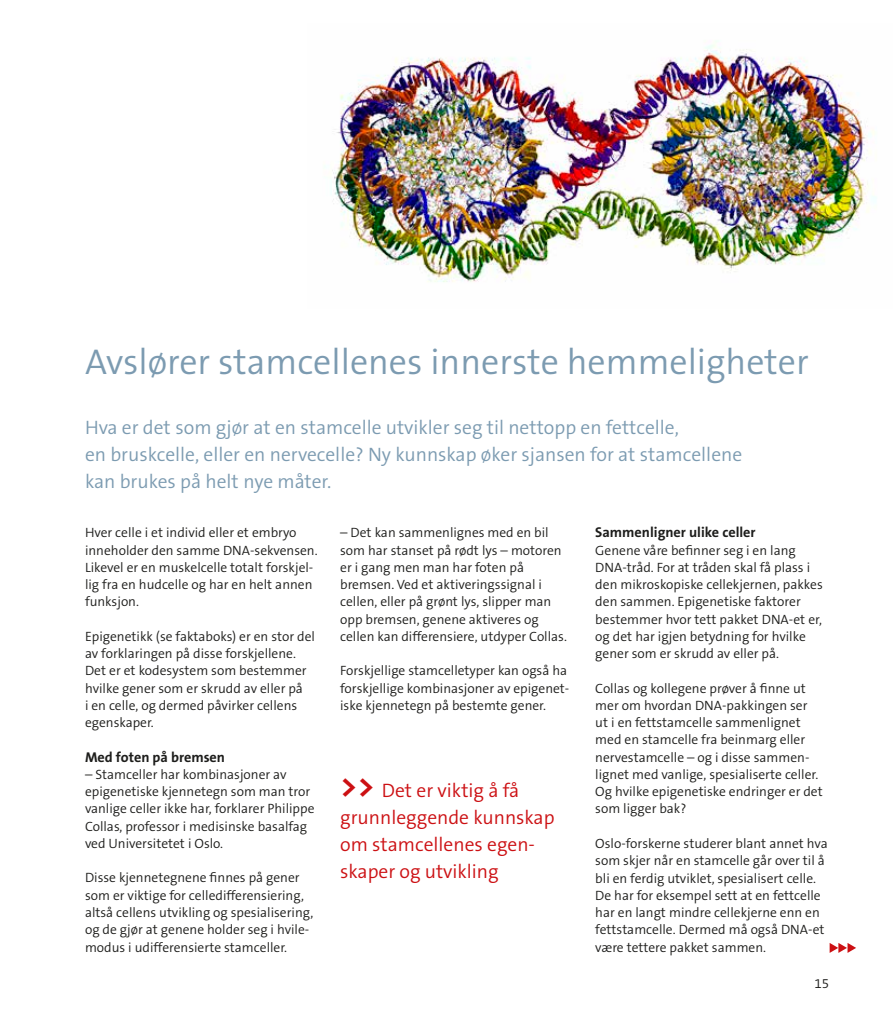
<style>
.page{position:relative;width:893px;height:1021px;background:#fff}
.page>*{position:absolute;margin:0;border:0;box-sizing:border-box;transform-origin:0 0}
.t1{font:300 36px "The Sans B4";color:#7c9bb1}
.t2{font:300 19.5px/27px "The Sans B4";color:#7c9bb1}
.t3{font:300 19.5px/27px "The Sans B4";color:#cc1013}
.t4{font:700 14.25px "The Sans B7";color:#1d1d1b}
.t5{font:300 13.5px/17.2px "The Sans B4";color:#1d1d1b}
.s1{font-family:"The Sans B7";font-weight:700;font-size:31.5px}
</style>
<div class="page">
<img style="left:332px;top:44px;width:544px;height:238px">
<svg style="left:830px;top:943px;width:26px;height:9px"></svg>
<h1 class="t1" style="left:85px;top:343px;width:725px">Avslører stamcellenes innerste hemmeligheter</h1>
<h2 class="t2" style="left:85px;top:415px;width:659px">Hva er det som gjør at en stamcelle utvikler seg til nettopp en fettcelle,<br>en bruskcelle, eller en nervecelle? Ny kunnskap øker sjansen for at stamcellene kan brukes på helt nye måter.</h2>
<p class="t5" style="left:85px;top:525px;width:234px">Hver celle i et individ eller et embryo inneholder den samme DNA-sekvensen.<br>Likevel er en muskelcelle totalt forskjel&shy;lig fra en hudcelle og har en helt annen funksjon.</p>
<p class="t5" style="left:85px;top:628px;width:231px">Epigenetikk (se faktaboks) er en stor del av forklaringen på disse forskjellene.<br>Det er et kodesystem som bestemmer hvilke gener som er skrudd av eller på<br>i en celle, og dermed påvirker cellens egenskaper.</p>
<p class="t4" style="left:85px;top:749px;width:142px">Med foten på bremsen</p>
<p class="t5" style="left:85px;top:766px;width:231px">– Stamceller har kombinasjoner av epigenetiske kjennetegn som man tror vanlige celler ikke har, forklarer Philippe Collas, professor i medisinske basalfag ved Universitetet i Oslo.</p>
<p class="t5" style="left:85px;top:870px;width:230px">Disse kjennetegnene finnes på gener som er viktige for celledifferensiering, altså cellens utvikling og spesialisering, og de gjør at genene holder seg i hvile&shy;modus i udifferensierte stamceller.</p>
<p class="t4" style="left:595px;top:525px;width:162px">Sammenligner ulike celler</p>
<p class="t5" style="left:595px;top:542px;width:229px">Genene våre befinner seg i en lang DNA-tråd. For at tråden skal få plass i den mikroskopiske cellekjernen, pakkes den sammen. Epigenetiske faktorer bestemmer hvor tett pakket DNA-et er, og det har igjen betydning for hvilke gener som er skrudd av eller på.</p>
<p class="t5" style="left:595px;top:680px;width:229px">Collas og kollegene prøver å finne ut mer om hvordan DNA-pakkingen ser ut i en fettstamcelle sammenlignet med en stamcelle fra beinmarg eller nervestamcelle – og i disse sammen&shy;lignet med vanlige, spesialiserte celler.<br>Og hvilke epigenetiske endringer er det som ligger bak?</p>
<p class="t5" style="left:595px;top:835px;width:234px">Oslo-forskerne studerer blant annet hva som skjer når en stamcelle går over til å bli en ferdig utviklet, spesialisert celle.<br>De har for eksempel sett at en fettcelle har en langt mindre cellekjerne enn en fettstamcelle. Dermed må også DNA-et være tettere pakket sammen.</p>
<p class="t5" style="left:340px;top:525px;width:228px">– Det kan sammenlignes med en bil som har stanset på rødt lys – motoren er i gang men man har foten på bremsen. Ved et aktiveringssignal i cellen, eller på grønt lys, slipper man opp bremsen, genene aktiveres og cellen kan differensiere, utdyper Collas.</p>
<p class="t5" style="left:340px;top:663px;width:230px">Forskjellige stamcelletyper kan også ha forskjellige kombinasjoner av epigenet&shy;iske kjennetegn på bestemte gener.</p>
<h2 class="t3" style="left:340px;top:777px;width:216px"><span class="s1">&gt;&gt;</span> Det er viktig å få grunnleggende kunnskap om stamcellenes egen&shy;skaper og utvikling</h2>
<p class="t5" style="left:814px;top:975px;width:16px">15</p>
</div>
